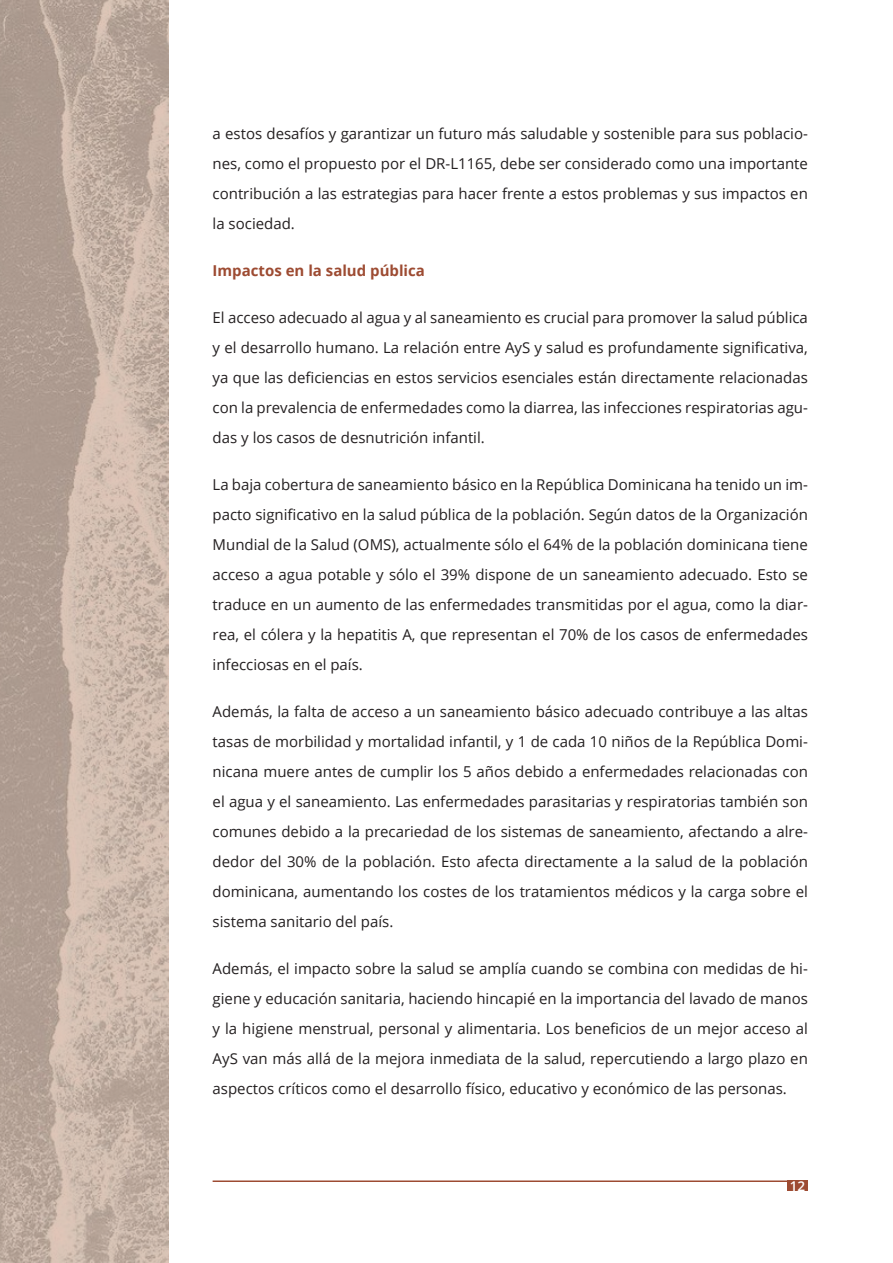
<style>
.page{position:relative;width:893px;height:1263px;background:#fff}
.page>*{position:absolute;margin:0;border:0;box-sizing:border-box;transform-origin:0 0}
.TEXTO_CORRIDO{font:15px/30px "Open Sans";color:#231f20;text-align:justify}
.TEXTO_CORRIDO-2{font:700 15px "Open Sans";color:#9d4b32}
.t1{font:600 13.5px "Open Sans";color:#fff}
</style>
<div class="page">
<div style="left:787px;top:1180px;width:21px;height:11px;background:#9d4b32"></div>
<hr style="left:213px;top:1180px;width:574px;height:2px;background:#9d4b32">
<img style="left:0;top:0;width:169px;height:1263px">
<p class="TEXTO_CORRIDO" style="left:213px;top:118px;width:597px">a estos desafíos y garantizar un futuro más saludable y sostenible para sus poblacio&shy;nes, como el propuesto por el DR-L1165, debe ser considerado como una importante contribución a las estrategias para hacer frente a estos problemas y sus impactos en la sociedad.</p>
<p class="TEXTO_CORRIDO-2" style="left:213px;top:260px;width:214px">Impactos en la salud pública</p>
<p class="TEXTO_CORRIDO" style="left:213px;top:302px;width:597px">El acceso adecuado al agua y al saneamiento es crucial para promover la salud pública y el desarrollo humano. La relación entre AyS y salud es profundamente significativa, ya que las deficiencias en estos servicios esenciales están directamente relacionadas con la prevalencia de enfermedades como la diarrea, las infecciones respiratorias agu&shy;das y los casos de desnutrición infantil.</p>
<p class="TEXTO_CORRIDO" style="left:213px;top:469px;width:597px">La baja cobertura de saneamiento básico en la República Dominicana ha tenido un im&shy;pacto significativo en la salud pública de la población. Según datos de la Organización Mundial de la Salud (OMS), actualmente sólo el 64% de la población dominicana tiene acceso a agua potable y sólo el 39% dispone de un saneamiento adecuado. Esto se traduce en un aumento de las enfermedades transmitidas por el agua, como la diar&shy;rea, el cólera y la hepatitis A, que representan el 70% de los casos de enfermedades infecciosas en el país.</p>
<p class="TEXTO_CORRIDO" style="left:213px;top:696px;width:597px">Además, la falta de acceso a un saneamiento básico adecuado contribuye a las altas tasas de morbilidad y mortalidad infantil, y 1 de cada 10 niños de la República Domi&shy;nicana muere antes de cumplir los 5 años debido a enfermedades relacionadas con el agua y el saneamiento. Las enfermedades parasitarias y respiratorias también son comunes debido a la precariedad de los sistemas de saneamiento, afectando a alre&shy;dedor del 30% de la población. Esto afecta directamente a la salud de la población dominicana, aumentando los costes de los tratamientos médicos y la carga sobre el sistema sanitario del país.</p>
<p class="TEXTO_CORRIDO" style="left:213px;top:953px;width:597px">Además, el impacto sobre la salud se amplía cuando se combina con medidas de hi&shy;giene y educación sanitaria, haciendo hincapié en la importancia del lavado de manos y la higiene menstrual, personal y alimentaria. Los beneficios de un mejor acceso al AyS van más allá de la mejora inmediata de la salud, repercutiendo a largo plazo en aspectos críticos como el desarrollo físico, educativo y económico de las personas.</p>
<p class="t1" style="left:790px;top:1177px;width:17px">12</p>
</div>
